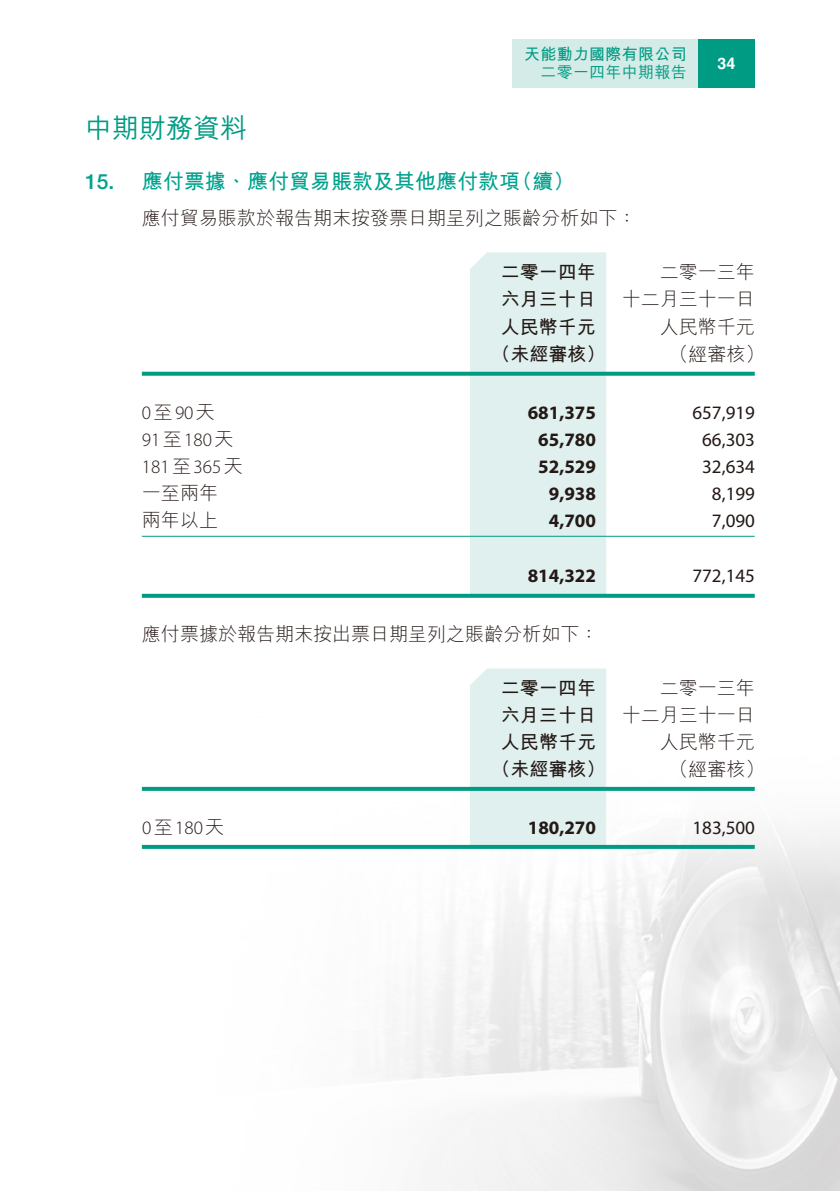
<style>
.page{position:relative;width:840px;height:1191px;background:#fff}
.page>*{position:absolute;margin:0;border:0;box-sizing:border-box;transform-origin:0 0}
.t1{font:500 27px "M Hei HK";color:#009b83}
.t2{font:700 21px "M Hei HK";color:#00a28e}
.t3{font:500 21px "Helvetica Neue LT Std";color:#00a28e}
.t4{font:300 19px "M Hei HK";color:#231916}
.t5{font:19px "Myriad Pro";color:#231916}
.t6{font:700 19px "Myriad Pro";color:#231916}
.t7{font:700 19px "M Hei HK";color:#231916}
.t8{font:300 19px "Myriad Pro";color:#231916}
.t9{font:700 16px "M Hei HK";letter-spacing:.015em;color:#009b83}
.t10{font:500 16px "M Hei HK";letter-spacing:.015em;color:#009b83}
.t11{font:700 16px "Helvetica LT Std";color:#fff}
.s1{font-family:"M Hei HK"}
</style>
<div class="page">
<img style="left:141px;top:718px;width:698px;height:473px">
<div style="left:512px;top:40px;width:185px;height:48px;background:#d4ebe7"></div>
<div style="left:697px;top:40px;width:57px;height:48px;background:#009b83"></div>
<div style="left:469px;top:252px;width:136px;height:342px;background:#e0f0ee"></div>
<div style="left:469px;top:668px;width:136px;height:177px;background:#e0f0ee"></div>
<svg style="left:142px;top:372px;width:612px;height:4px;background:#10a18b"></svg>
<hr style="left:142px;top:536px;width:612px;height:1px;background:#009b83">
<svg style="left:142px;top:594px;width:612px;height:4px;background:#0c9f88"></svg>
<svg style="left:142px;top:787px;width:612px;height:4px;background:#079d86"></svg>
<svg style="left:142px;top:845px;width:612px;height:4px;background:#059d85"></svg>
<p class="t9" style="left:524px;top:43px;width:164px">天能動力國際有限公司</p>
<h1 class="t1" style="left:85px;top:108px;width:163px">中期財務資料</h1>
<p class="t10" style="left:540px;top:61px;width:148px">二零一四年中期報告</p>
<p class="t3" style="left:85px;top:169px;width:31px">15.</p>
<p class="t2" style="left:142px;top:166px;width:380px">應付票據、應付貿易賬款及其他應付款項</p>
<p class="t2" style="left:511px;top:166px;width:65px">（續(</p>
<p class="t4" style="left:142px;top:209px;width:495px">應付貿易賬款於報告期末按發票日期呈列之賬齡分析如下：</p>
<p class="t11" style="left:717px;top:54px;width:19px">34</p>
<p class="t7" style="left:500px;top:259px;width:96px">二零一四年</p>
<p class="t4" style="left:659px;top:263px;width:96px">二零一三年</p>
<p class="t7" style="left:500px;top:286px;width:96px">六月三十日</p>
<p class="t4" style="left:621px;top:290px;width:134px">十二月三十一日</p>
<p class="t7" style="left:500px;top:313px;width:96px">人民幣千元</p>
<p class="t4" style="left:659px;top:317px;width:96px">人民幣千元</p>
<p class="t7" style="left:491px;top:340px;width:115px">（未經審核）</p>
<p class="t4" style="left:669px;top:344px;width:96px">（經審核(</p>
<p class="t8" style="left:142px;top:401px;width:74px">0<span class="s1">至</span>90<span class="s1">天</span></p>
<p class="t6" style="left:527px;top:400px;width:70px">681,375</p>
<p class="t5" style="left:692px;top:400px;width:64px">657,919</p>
<p class="t8" style="left:142px;top:428px;width:93px">91<span class="s1">至</span>180<span class="s1">天</span></p>
<p class="t6" style="left:538px;top:427px;width:59px">65,780</p>
<p class="t5" style="left:701px;top:427px;width:54px">66,303</p>
<p class="t8" style="left:142px;top:455px;width:102px">181<span class="s1">至</span>365<span class="s1">天</span></p>
<p class="t6" style="left:538px;top:454px;width:59px">52,529</p>
<p class="t5" style="left:701px;top:454px;width:54px">32,634</p>
<p class="t4" style="left:142px;top:483px;width:77px">一至兩年</p>
<p class="t6" style="left:548px;top:481px;width:49px">9,938</p>
<p class="t5" style="left:711px;top:481px;width:44px">8,199</p>
<p class="t4" style="left:142px;top:510px;width:77px">兩年以上</p>
<p class="t6" style="left:548px;top:508px;width:49px">4,700</p>
<p class="t5" style="left:711px;top:508px;width:44px">7,090</p>
<p class="t6" style="left:527px;top:563px;width:70px">814,322</p>
<p class="t5" style="left:692px;top:563px;width:64px">772,145</p>
<p class="t4" style="left:142px;top:624px;width:457px">應付票據於報告期末按出票日期呈列之賬齡分析如下：</p>
<p class="t7" style="left:500px;top:674px;width:96px">二零一四年</p>
<p class="t4" style="left:659px;top:678px;width:96px">二零一三年</p>
<p class="t7" style="left:500px;top:701px;width:96px">六月三十日</p>
<p class="t4" style="left:621px;top:705px;width:134px">十二月三十一日</p>
<p class="t7" style="left:500px;top:728px;width:96px">人民幣千元</p>
<p class="t4" style="left:659px;top:732px;width:96px">人民幣千元</p>
<p class="t7" style="left:491px;top:755px;width:115px">（未經審核）</p>
<p class="t4" style="left:669px;top:759px;width:96px">（經審核(</p>
<p class="t8" style="left:142px;top:816px;width:84px">0<span class="s1">至</span>180<span class="s1">天</span></p>
<p class="t6" style="left:527px;top:815px;width:70px">180,270</p>
<p class="t5" style="left:692px;top:815px;width:64px">183,500</p>
</div>
